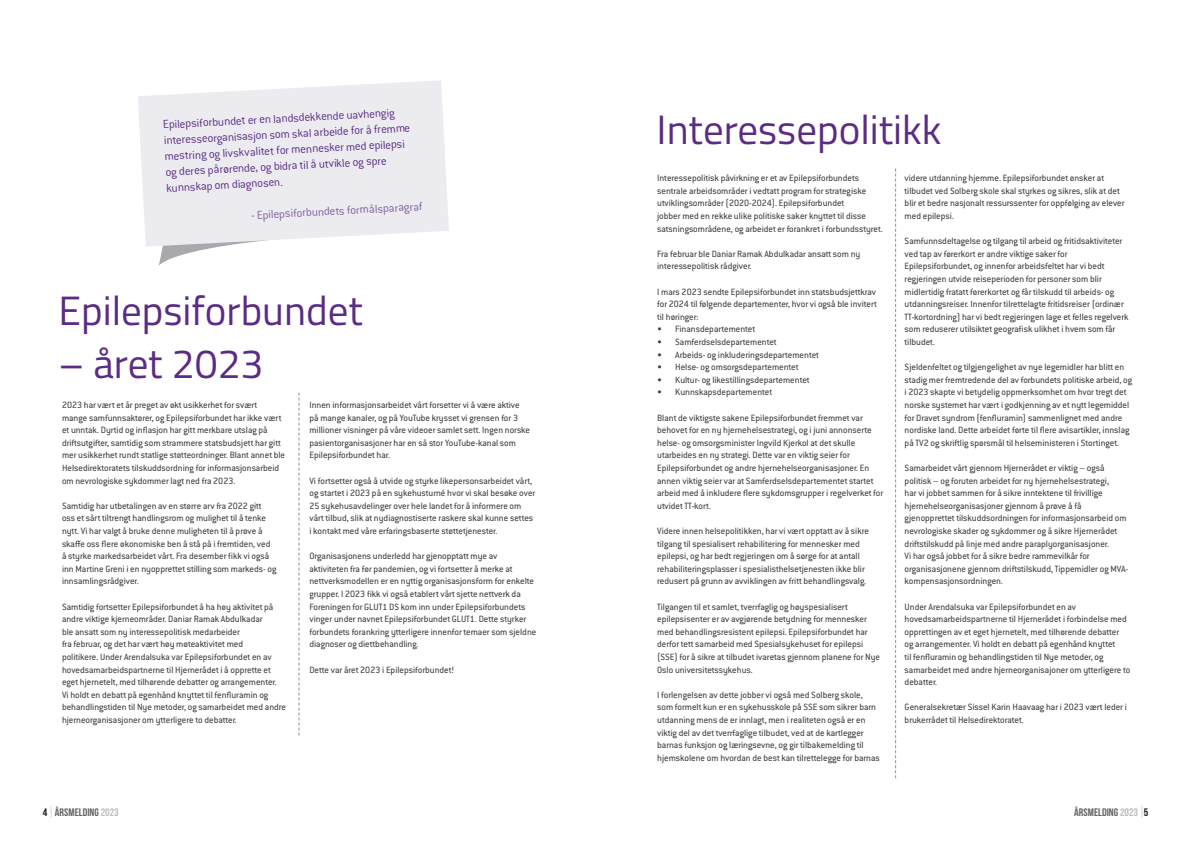
<style>
.page{position:relative;width:1191px;height:842px;background:#fff}
.page>*{position:absolute;margin:0;border:0;box-sizing:border-box;transform-origin:0 0}
.tittel{font:41px "Titillium";color:#5b2c84}
.t1{font:300 12.7px/15.9px "Conduit ITCW02";color:#5b2c84}
.t2{font:300 12.7px "Conduit ITCW02";color:#81609f}
.t3{font:700 10.9px "Bebas Neue";color:#636366;scale:1.05 1}
.Brødtekst{font:10px/12.6px "Conduit ITCW04";color:#3e3e3f}
.s1{color:#231f20}
.s2{color:#bcbdc0}
</style>
<div class="page">
<svg style="left:1141px;top:805px;width:1px;height:13px"></svg>
<svg style="left:51px;top:805px;width:1px;height:13px"></svg>
<svg style="left:298px;top:393px;width:1px;height:343px"></svg>
<svg style="left:895px;top:169px;width:1px;height:609px"></svg>
<svg style="left:159px;top:247px;width:58px;height:18px"></svg>
<svg style="left:138px;top:80px;width:311px;height:167px;background:#ececf1"></svg>
<p class="t1" style="left:163px;top:117px;width:248px;rotate:-3deg">Epilepsiforbundet er en landsdekkende uavhengig interesseorganisasjon som skal arbeide for å fremme mestring og livskvalitet for mennesker med epilepsi</p>
<p class="t1" style="left:165px;top:164px;width:223px;rotate:-3deg">og deres pårørende, og bidra til å utvikle og spre kunnskap om diagnosen.</p>
<p class="t2" style="left:251px;top:208px;width:173px;rotate:-3deg">- Epilepsiforbundets formålsparagraf</p>
<p class="tittel" style="left:58px;top:281px;width:306px">Epilepsiforbundet</p>
<p class="tittel" style="left:58px;top:334px;width:207px">– året 2023</p>
<p class="Brødtekst" style="left:62px;top:399px;width:225px">2023 har vært et år preget av økt usikkerhet for svært<br>mange samfunnsaktører, og Epilepsiforbundet har ikke vært et unntak. Dyrtid og inflasjon har gitt merkbare utslag på driftsutgifter, samtidig som strammere statsbudsjett har gitt mer usikkerhet rundt statlige støtteordninger. Blant annet ble Helsedirektoratets tilskuddsordning for informasjonsarbeid om nevrologiske sykdommer lagt ned fra 2023.</p>
<p class="Brødtekst" style="left:62px;top:499px;width:216px">Samtidig har utbetalingen av en større arv fra 2022 gitt oss et sårt tiltrengt handlingsrom og mulighet til å tenke nytt. Vi har valgt å bruke denne muligheten til å prøve å skaffe oss flere økonomiske ben å stå på i fremtiden, ved å styrke markedsarbeidet vårt. Fra desember fikk vi også inn Martine Greni i en nyopprettet stilling som markeds- og innsamlingsrådgiver.</p>
<p class="Brødtekst" style="left:62px;top:600px;width:226px">Samtidig fortsetter Epilepsiforbundet å ha høy aktivitet på andre viktige kjerneområder. Daniar Ramak Abdulkadar<br>ble ansatt som ny interessepolitisk medarbeider<br>fra februar, og det har vært høy møteaktivitet med<br>politikere. Under Arendalsuka var Epilepsiforbundet en av hovedsamarbeidspartnerne til Hjernerådet i å opprette et eget hjernetelt, med tilhørende debatter og arrangementer.<br>Vi holdt en debatt på egenhånd knyttet til fenfluramin og behandlingstiden til Nye metoder, og samarbeidet med andre hjerneorganisasjoner om ytterligere to debatter.</p>
<p class="Brødtekst" style="left:309px;top:399px;width:222px">Innen informasjonsarbeidet vårt forsetter vi å være aktive på mange kanaler, og på YouTube krysset vi grensen for 3 millioner visninger på våre videoer samlet sett. Ingen norske pasientorganisasjoner har en så stor YouTube-kanal som Epilepsiforbundet har.</p>
<p class="Brødtekst" style="left:309px;top:474px;width:227px">Vi fortsetter også å utvide og styrke likepersonsarbeidet vårt, og startet i 2023 på en sykehusturné hvor vi skal besøke over 25 sykehusavdelinger over hele landet for å informere om vårt tilbud, slik at nydiagnostiserte raskere skal kunne settes i kontakt med våre erfaringsbaserte støttetjenester.</p>
<p class="Brødtekst" style="left:309px;top:550px;width:228px">Organisasjonens underledd har gjenopptatt mye av aktiviteten fra før pandemien, og vi fortsetter å merke at nettverksmodellen er en nyttig organisasjonsform for enkelte grupper. I 2023 fikk vi også etablert vårt sjette nettverk da Foreningen for GLUT1 DS kom inn under Epilepsiforbundets vinger under navnet Epilepsiforbundet GLUT1. Dette styrker forbundets forankring ytterligere innenfor temaer som sjeldne diagnoser og diettbehandling.</p>
<p class="Brødtekst" style="left:309px;top:663px;width:146px">Dette var året 2023 i Epilepsiforbundet!</p>
<p class="tittel" style="left:656px;top:100px;width:286px">Interessepolitikk</p>
<p class="Brødtekst" style="left:657px;top:172px;width:227px">Interessepolitisk påvirkning er et av Epilepsiforbundets sentrale arbeidsområder i vedtatt program for strategiske utviklingsområder (2020-2024). Epilepsiforbundet<br>jobber med en rekke ulike politiske saker knyttet til disse satsningsområdene, og arbeidet er forankret i forbundsstyret.</p>
<p class="Brødtekst" style="left:657px;top:247px;width:205px">Fra februar ble Daniar Ramak Abdulkadar ansatt som ny interessepolitisk rådgiver.</p>
<p class="Brødtekst" style="left:657px;top:285px;width:221px;text-align:justify">I mars 2023 sendte Epilepsiforbundet inn statsbudsjettkrav for 2024 til følgende departementer, hvor vi også ble invitert til høringer:</p>
<p class="Brødtekst" style="left:657px;top:323px;width:99px">• Finansdepartementet</p>
<p class="Brødtekst" style="left:657px;top:336px;width:121px">• Samferdselsdepartementet</p>
<p class="Brødtekst" style="left:657px;top:348px;width:163px">• Arbeids- og inkluderingsdepartementet</p>
<p class="Brødtekst" style="left:657px;top:361px;width:143px">• Helse- og omsorgsdepartementet</p>
<p class="Brødtekst" style="left:657px;top:373px;width:154px">• Kultur- og likestillingsdepartementet</p>
<p class="Brødtekst" style="left:657px;top:386px;width:116px">• Kunnskapsdepartementet</p>
<p class="Brødtekst" style="left:657px;top:411px;width:227px">Blant de viktigste sakene Epilepsiforbundet fremmet var behovet for en ny hjernehelsestrategi, og i juni annonserte helse- og omsorgsminister Ingvild Kjerkol at det skulle utarbeides en ny strategi. Dette var en viktig seier for Epilepsiforbundet og andre hjernehelseorganisasjoner. En annen viktig seier var at Samferdselsdepartementet startet arbeid med å inkludere flere sykdomsgrupper i regelverket for utvidet TT-kort.</p>
<p class="Brødtekst" style="left:657px;top:525px;width:213px">Videre innen helsepolitikken, har vi vært opptatt av å sikre tilgang til spesialisert rehabilitering for mennesker med epilepsi, og har bedt regjeringen om å sørge for at antall rehabiliteringsplasser i spesialisthelsetjenesten ikke blir redusert på grunn av avviklingen av fritt behandlingsvalg.</p>
<p class="Brødtekst" style="left:657px;top:600px;width:224px">Tilgangen til et samlet, tverrfaglig og høyspesialisert epilepsisenter er av avgjørende betydning for mennesker med behandlingsresistent epilepsi. Epilepsiforbundet har derfor tett samarbeid med Spesialsykehuset for epilepsi (SSE) for å sikre at tilbudet ivaretas gjennom planene for Nye Oslo universitetssykehus.</p>
<p class="Brødtekst" style="left:657px;top:688px;width:224px">I forlengelsen av dette jobber vi også med Solberg skole, som formelt kun er en sykehusskole på SSE som sikrer barn utdanning mens de er innlagt, men i realiteten også er en viktig del av det tverrfaglige tilbudet, ved at de kartlegger barnas funksjon og læringsevne, og gir tilbakemelding til hjemskolene om hvordan de best kan tilrettelegge for barnas</p>
<p class="Brødtekst" style="left:904px;top:172px;width:221px">videre utdanning hjemme. Epilepsiforbundet ønsker at tilbudet ved Solberg skole skal styrkes og sikres, slik at det blir et bedre nasjonalt ressurssenter for oppfølging av elever med epilepsi.</p>
<p class="Brødtekst" style="left:904px;top:235px;width:225px">Samfunnsdeltagelse og tilgang til arbeid og fritidsaktiviteter ved tap av førerkort er andre viktige saker for Epilepsiforbundet, og innenfor arbeidsfeltet har vi bedt regjeringen utvide reiseperioden for personer som blir midlertidig fratatt førerkortet og får tilskudd til arbeids- og utdanningsreiser. Innenfor tilrettelagte fritidsreiser (ordinær TT-kortordning) har vi bedt regjeringen lage et felles regelverk som reduserer utilsiktet geografisk ulikhet i hvem som får tilbudet.</p>
<p class="Brødtekst" style="left:904px;top:361px;width:229px">Sjeldenfeltet og tilgjengelighet av nye legemidler har blitt en stadig mer fremtredende del av forbundets politiske arbeid, og i 2023 skapte vi betydelig oppmerksomhet om hvor tregt det norske systemet har vært i godkjenning av et nytt legemiddel for Dravet syndrom (fenfluramin) sammenlignet med andre nordiske land. Dette arbeidet førte til flere avisartikler, innslag på TV2 og skriftlig spørsmål til helseministeren i Stortinget.</p>
<p class="Brødtekst" style="left:904px;top:462px;width:225px">Samarbeidet vårt gjennom Hjernerådet er viktig – også politisk – og foruten arbeidet for ny hjernehelsestrategi,<br>har vi jobbet sammen for å sikre inntektene til frivillige hjernehelseorganisasjoner gjennom å prøve å få gjenopprettet tilskuddsordningen for informasjonsarbeid om nevrologiske skader og sykdommer og å sikre Hjernerådet driftstilskudd på linje med andre paraplyorganisasjoner.<br>Vi har også jobbet for å sikre bedre rammevilkår for organisasjonene gjennom driftstilskudd, Tippemidler og MVA&shy;kompensasjonsordningen.</p>
<p class="Brødtekst" style="left:904px;top:600px;width:227px">Under Arendalsuka var Epilepsiforbundet en av hovedsamarbeidspartnerne til Hjernerådet i forbindelse med opprettingen av et eget hjernetelt, med tilhørende debatter og arrangementer. Vi holdt en debatt på egenhånd knyttet<br>til fenfluramin og behandlingstiden til Nye metoder, og samarbeidet med andre hjerneorganisajoner om ytterligere to debatter.</p>
<p class="Brødtekst" style="left:904px;top:701px;width:224px">Generalsekretær Sissel Karin Haavaag har i 2023 vært leder i brukerrådet til Helsedirektoratet.</p>
<p class="t3" style="left:43px;top:806px;width:74px"><span class="s1">4</span> ÅRSMELDING<span class="s2">2023</span></p>
<p class="t3" style="left:1074px;top:806px;width:72px">ÅRSMELDING<span class="s2">2023</span> <span class="s1">5</span></p>
</div>
